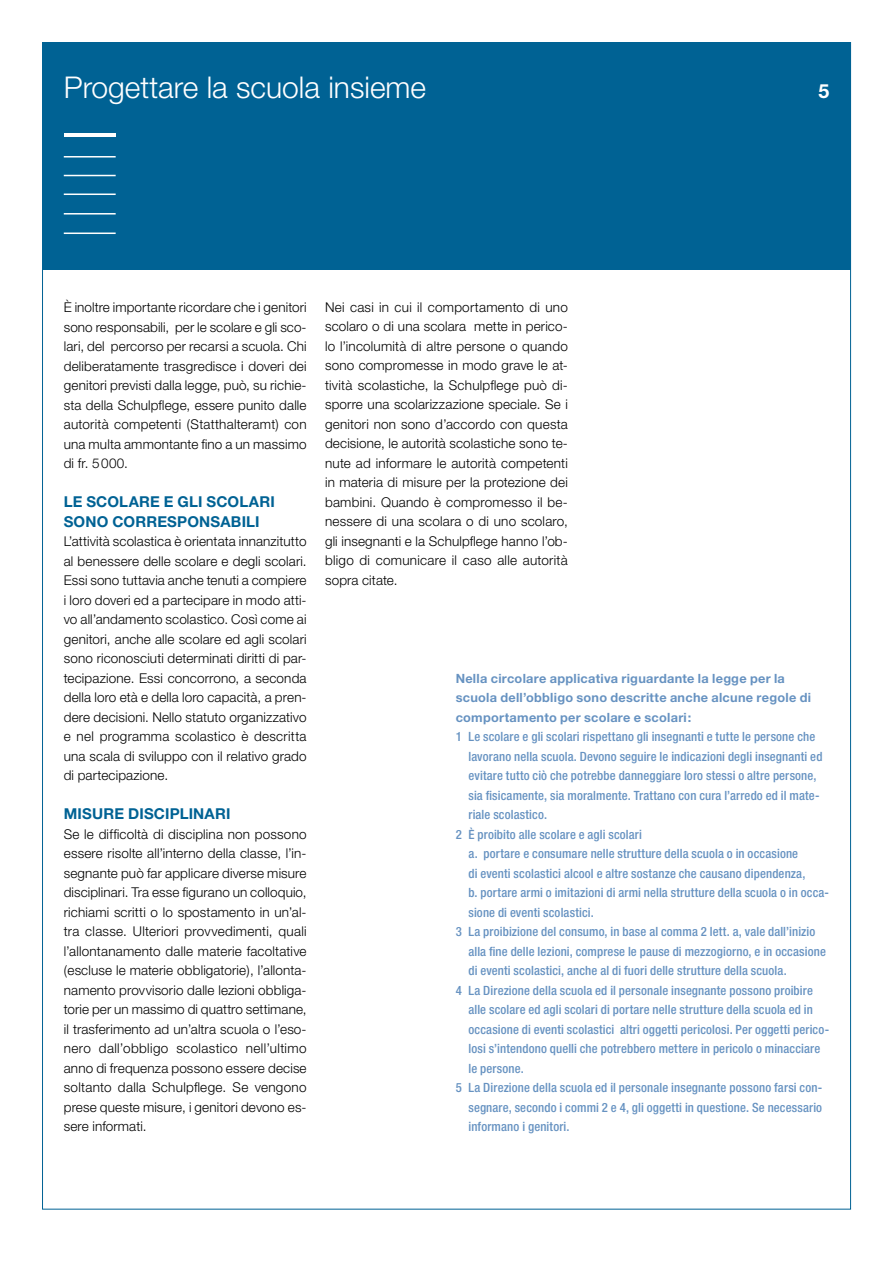
<style>
.page{position:relative;width:893px;height:1263px;background:#fff}
.page>*{position:absolute;margin:0;border:0;box-sizing:border-box;transform-origin:0 0}
.t1{font:300 30px "Helvetica Neue";color:#fff}
.t2{font:700 19.5px "Helvetica Neue";color:#fff}
.t3{font:700 15px/19.5px "Helvetica Neue";letter-spacing:.01em;color:#006294}
.t4{font:300 13.5px/19.5px "Helvetica Neue";letter-spacing:.01em;color:#000;text-align:justify}
.t5{font:500 condensed 12.75px "Helvetica Neue";letter-spacing:.01em;color:#6692c1}
.t6{font:700 12.75px/19.5px "Helvetica Neue";letter-spacing:.02em;color:#6692c1}
</style>
<div class="page">
<div style="left:43px;top:43px;width:807px;height:227px;background:#006294"></div>
<hr style="left:64px;top:133px;width:52px;height:3px;background:#fff">
<hr style="left:64px;top:156px;width:52px;height:2px;background:#fff">
<hr style="left:64px;top:175px;width:52px;height:1px;background:#fff">
<hr style="left:64px;top:194px;width:52px;height:1px;background:#fff">
<hr style="left:64px;top:213px;width:52px;height:2px;background:#fff">
<hr style="left:64px;top:233px;width:52px;height:1px;background:#fff">
<h1 class="t1" style="left:64px;top:68px;width:364px">Progettare la scuola insieme</h1>
<h2 class="t2" style="left:818px;top:78px;width:12px">5</h2>
<p class="t4" style="left:64px;top:297px;width:244px">È inoltre importante ricordare che i genitori sono responsabili, per le scolare e gli sco&shy;lari, del percorso per recarsi a scuola. Chi deliberatamente trasgredisce i doveri dei genitori previsti dalla legge, può, su richie&shy;sta della Schulpflege, essere punito dalle autorità competenti (Statthalteramt) con una multa ammontante fino a un massimo di fr. 5000.</p>
<p class="t3" style="left:64px;top:492px;width:210px">Le scolare e gli scolari sono corresponsabili</p>
<p class="t4" style="left:64px;top:531px;width:244px">L’attività scolastica è orientata innanzitutto al benessere delle scolare e degli scolari.<br>Essi sono tuttavia anche tenuti a compiere i loro doveri ed a partecipare in modo atti&shy;vo all’andamento scolastico. Così come ai genitori, anche alle scolare ed agli scolari sono riconosciuti determinati diritti di par&shy;tecipazione. Essi concorrono, a seconda della loro età e della loro capacità, a pren&shy;dere decisioni. Nello statuto organizzativo e nel programma scolastico è descritta una scala di sviluppo con il relativo grado di partecipazione.</p>
<p class="t3" style="left:64px;top:804px;width:99px">Misure discipli</p>
<p class="t3" style="left:193px;top:804px;width:37px">nari</p>
<p class="t4" style="left:64px;top:824px;width:244px">Se le difficoltà di disciplina non possono essere risolte all’interno della classe, l’in&shy;segnante può far applicare diverse misure disciplinari. Tra esse figurano un colloquio, richiami scritti o lo spostamento in un’al&shy;tra classe. Ulteriori provvedimenti, quali l’allontanamento dalle materie facoltative (escluse le materie obbligatorie), l’allonta&shy;namento provvisorio dalle lezioni obbliga&shy;torie per un massimo di quattro settimane, il trasferimento ad un’altra scuola o l’eso&shy;nero dall’obbligo scolastico nell’ultimo anno di frequenza possono essere decise soltanto dalla Schulpflege. Se vengono prese queste misure, i genitori devono es&shy;sere informati.</p>
<p class="t4" style="left:325px;top:297px;width:244px">Nei casi in cui il comportamento di uno scolaro o di una scolara mette in perico&shy;lo l’incolumità di altre persone o quando sono compromesse in modo grave le at&shy;tività scolastiche, la Schulpflege può di&shy;sporre una scolarizzazione speciale. Se i genitori non sono d’accordo con questa decisione, le autorità scolastiche sono te&shy;nute ad informare le autorità competenti in materia di misure per la protezione dei bambini. Quando è compromesso il be&shy;nessere di una scolara o di uno scolaro, gli insegnanti e la Schulpflege hanno l’ob&shy;bligo di comunicare il caso alle autorità sopra citate.</p>
<p class="t6" style="left:456px;top:668px;width:357px">Nella circolare applicativa riguardante la legge per la scuola dell’obbligo sono descritte anche alcune regole di comportamento per scolare e scolari:</p>
<p class="t5" style="left:456px;top:729px;width:361px">1 Le scolare e gli scolari rispettano gli insegnanti e tutte le persone che</p>
<p class="t5" style="left:468px;top:748px;width:355px">lavorano nella scuola. Devono seguire le indicazioni degli insegnanti ed</p>
<p class="t5" style="left:468px;top:768px;width:350px">evitare tutto ciò che potrebbe danneggiare loro stessi o altre persone,</p>
<p class="t5" style="left:468px;top:787px;width:353px">sia fisicamente, sia moralmente. Trattano con cura l’arredo ed il mate-</p>
<p class="t5" style="left:468px;top:807px;width:80px">riale scolastico.</p>
<p class="t5" style="left:456px;top:826px;width:188px">2 È proibito alle scolare e agli scolari</p>
<p class="t5" style="left:468px;top:846px;width:331px">a. portare e consumare nelle strutture della scuola o in occasione</p>
<p class="t5" style="left:468px;top:865px;width:339px">di eventi scolastici alcool e altre sostanze che causano dipendenza,</p>
<p class="t5" style="left:468px;top:885px;width:362px">b. portare armi o imitazioni di armi nella strutture della scuola o in occa-</p>
<p class="t5" style="left:468px;top:904px;width:127px">sione di eventi scolastici.</p>
<p class="t5" style="left:456px;top:924px;width:361px">3 La proibizione del consumo, in base al comma 2 lett. a, vale dall’inizio</p>
<p class="t5" style="left:468px;top:943px;width:359px">alla fine delle lezioni, comprese le pause di mezzogiorno, e in occasione</p>
<p class="t5" style="left:468px;top:963px;width:320px">di eventi scolastici, anche al di fuori delle strutture della scuola.</p>
<p class="t5" style="left:456px;top:982px;width:359px">4 La Direzione della scuola ed il personale insegnante possono proibire</p>
<p class="t5" style="left:468px;top:1002px;width:346px">alle scolare ed agli scolari di portare nelle strutture della scuola ed in</p>
<p class="t5" style="left:468px;top:1021px;width:362px">occasione di eventi scolastici altri oggetti pericolosi. Per oggetti perico-</p>
<p class="t5" style="left:468px;top:1041px;width:353px">losi s’intendono quelli che potrebbero mettere in pericolo o minacciare</p>
<p class="t5" style="left:468px;top:1060px;width:57px">le persone.</p>
<p class="t5" style="left:456px;top:1080px;width:368px">5 La Direzione della scuola ed il personale insegnante possono farsi con-</p>
<p class="t5" style="left:468px;top:1099px;width:355px">segnare, secondo i commi 2 e 4, gli oggetti in questione. Se necessario</p>
<p class="t5" style="left:468px;top:1119px;width:103px">informano i genitori.</p>
</div>
